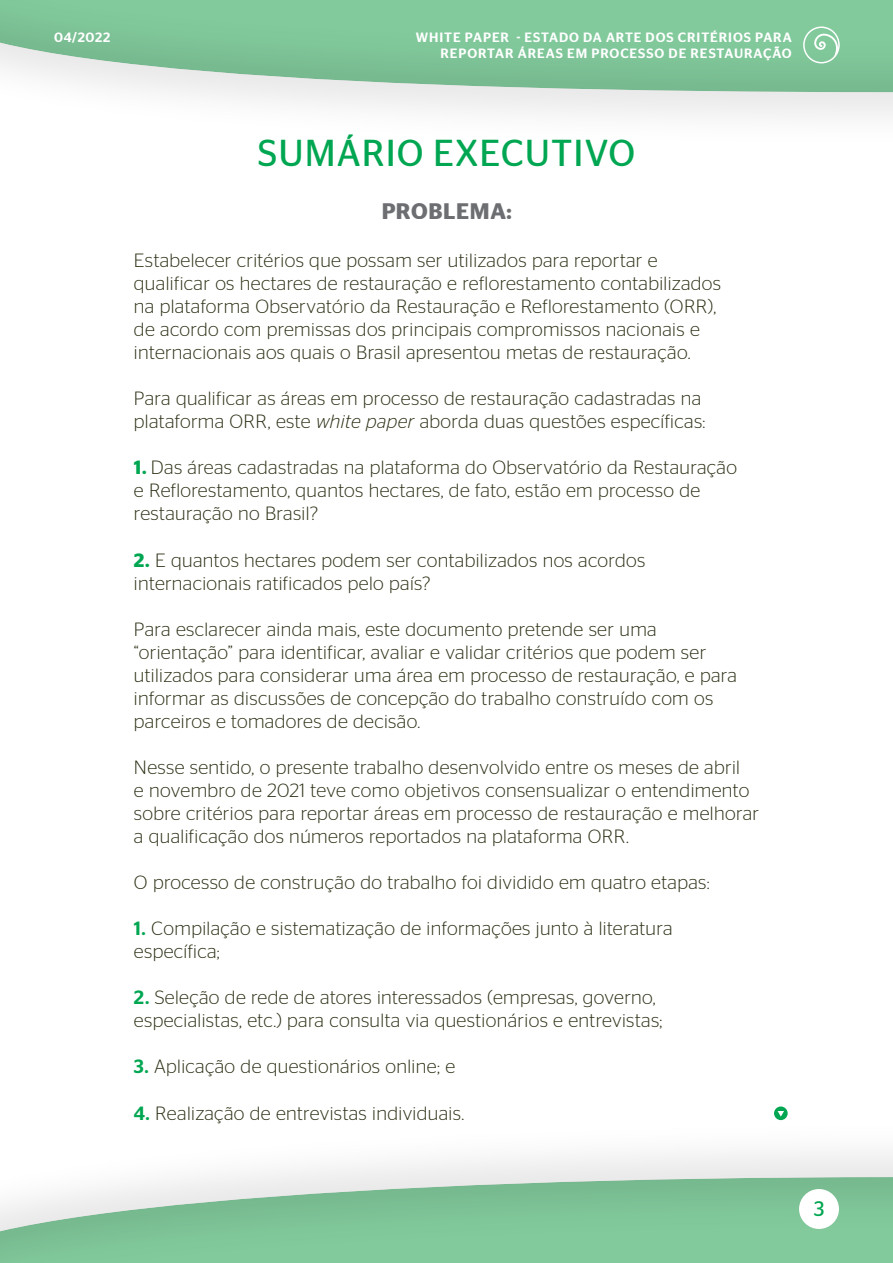
<style>
.page{position:relative;width:893px;height:1263px;background:#fff}
.page>*{position:absolute;margin:0;border:0;box-sizing:border-box;transform-origin:0 0}
.t1{font:37.5px "Stag Sans";letter-spacing:.03em;color:#00a651}
.t2{font:600 22.5px "Stag Sans";letter-spacing:.03em;color:#6d6e71}
.t3{font:21px "Stag Sans";color:#00a651}
.t4{font:300 19.2px/23.1px "Stag Sans";letter-spacing:.02em;color:#2d3116}
.t5{font:500 13.5px/16.2px "Stag Sans";letter-spacing:.07em;color:#fff;text-align:right}
.s1{font-style:italic}
.s2{font-weight:600;color:#00a651}
.s3{font-weight:500;color:#00a651}
</style>
<div class="page">
<div style="left:0;top:1117px;width:893px;height:146px;background:#000;opacity:.1"></div>
<div style="left:0;top:1177px;width:893px;height:86px;background:#000;opacity:.1"></div>
<div style="left:799px;top:1189px;width:40px;height:40px;background:#fff;border-radius:50%"></div>
<div style="left:0;top:0;width:893px;height:151px;background:#000;opacity:.1"></div>
<div style="left:0;top:0;width:893px;height:92px;background:#000;opacity:.1"></div>
<div style="left:803px;top:26px;width:37px;height:37px;border:2px solid #fff;border-radius:50%"></div>
<svg style="left:814px;top:34px;width:24px;height:24px"></svg>
<div style="left:774px;top:1106px;width:14px;height:14px;background:#00a651;border-radius:50%"></div>
<svg style="left:778px;top:1111px;width:6px;height:5px"></svg>
<p class="t5" style="left:54px;top:29px;width:58px">04/2022</p>
<p class="t5" style="left:416px;top:29px;width:377px">WHITE PAPER - ESTADO DA ARTE DOS CRITÉRIOS PARA<br>REPORTAR ÁREAS EM PROCESSO DE RESTAURAÇÃO</p>
<h1 class="t1" style="left:258px;top:132px;width:379px">SUMÁRIO EXECUTIVO</h1>
<p class="t2" style="left:381px;top:198px;width:132px">PROBLEMA:</p>
<p class="t4" style="left:134px;top:248px;width:589px">Estabelecer critérios que possam ser utilizados para reportar e qualificar os hectares de restauração e reflorestamento contabilizados na plataforma Observatório da Restauração e Reflorestamento (ORR), de acordo com premissas dos principais compromissos nacionais e internacionais aos quais o Brasil apresentou metas de restauração.</p>
<p class="t4" style="left:134px;top:387px;width:573px">Para qualificar as áreas em processo de restauração cadastradas na plataforma ORR, este <span class="s1">white paper</span> aborda duas questões específicas:</p>
<p class="t4" style="left:134px;top:456px;width:605px"><span class="s2">1.</span> Das áreas cadastradas na plataforma do Observatório da Restauração e Reflorestamento, quantos hectares, de fato, estão em processo de restauração no Brasil?</p>
<p class="t4" style="left:134px;top:548px;width:513px"><span class="s2">2.</span> E quantos hectares podem ser contabilizados nos acordos internacionais ratificados pelo país?</p>
<p class="t4" style="left:134px;top:617px;width:605px">Para esclarecer ainda mais, este documento pretende ser uma “orientação” para identificar, avaliar e validar critérios que podem ser utilizados para considerar uma área em processo de restauração, e para informar as discussões de concepção do trabalho construído com os parceiros e tomadores de decisão.</p>
<p class="t4" style="left:134px;top:755px;width:627px">Nesse sentido, o presente trabalho desenvolvido entre os meses de abril<br>e novembro de 2021 teve como objetivos consensualizar o entendimento sobre critérios para reportar áreas em processo de restauração e melhorar a qualificação dos números reportados na plataforma ORR.</p>
<p class="t4" style="left:134px;top:871px;width:577px">O processo de construção do trabalho foi dividido em quatro etapas:</p>
<p class="t4" style="left:134px;top:917px;width:540px"><span class="s3">1.</span> Compilação e sistematização de informações junto à literatura específica;</p>
<p class="t4" style="left:134px;top:986px;width:530px"><span class="s3">2.</span> Seleção de rede de atores interessados (empresas, governo, especialistas, etc.) para consulta via questionários e entrevistas;</p>
<p class="t4" style="left:134px;top:1055px;width:323px"><span class="s3">3.</span> Aplicação de questionários online; e</p>
<p class="t4" style="left:134px;top:1101px;width:332px"><span class="s3">4.</span> Realização de entrevistas individuais.</p>
<p class="t3" style="left:814px;top:1197px;width:12px">3</p>
</div>
